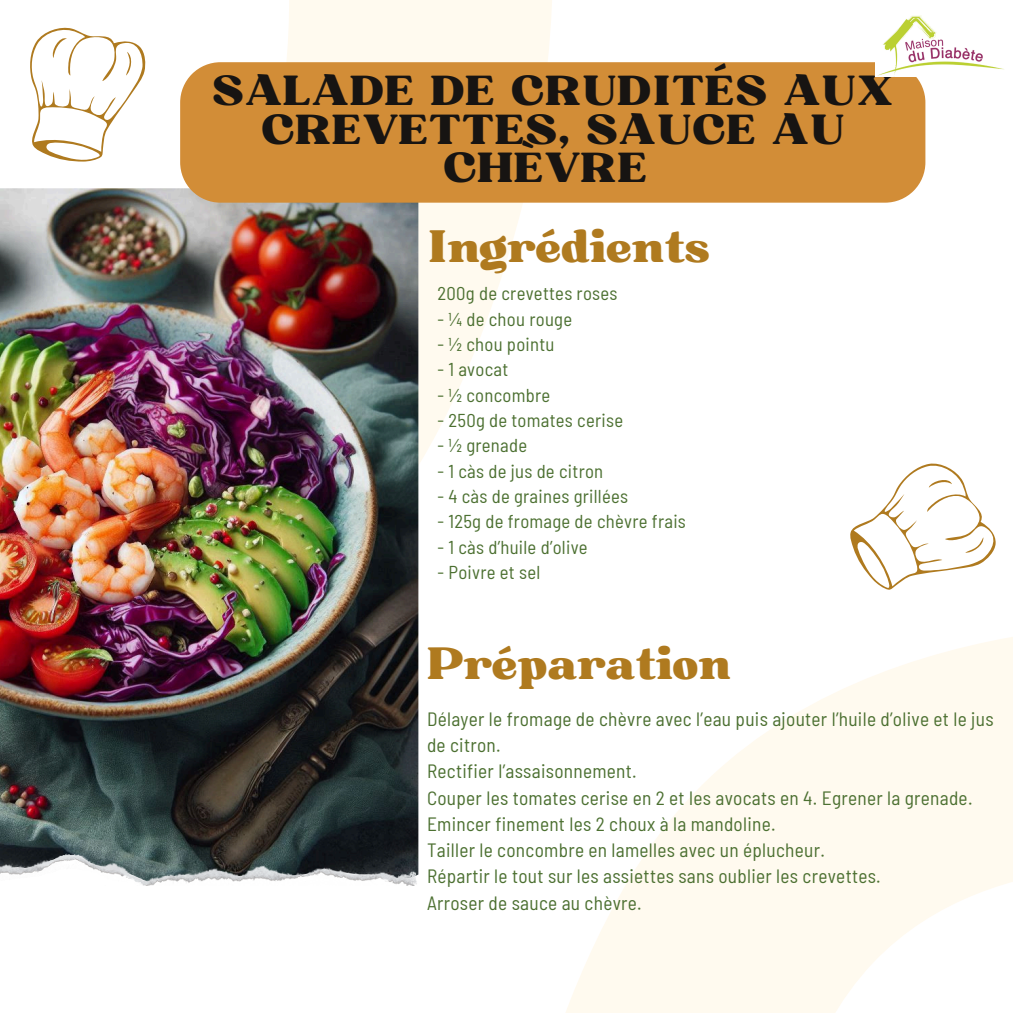
<style>
.page{position:relative;width:1013px;height:1013px;background:#fff}
.page>*{position:absolute;margin:0;border:0;box-sizing:border-box;transform-origin:0 0}
.t1{font:43.75px "Bugaki";color:#af7a1f}
.t2{font:40.62px/38.5px "Bugaki";letter-spacing:.02em;color:#171412;text-align:center}
.t3{font:semi-condensed 19.25px/26.2px "Barlow";letter-spacing:.015em;color:#4c7031}
.t4{font:semi-condensed 18.62px "Barlow";letter-spacing:.015em;color:#4c7031}
</style>
<div class="page">
<svg style="left:566px;top:637px;width:446px;height:375px;fill:#fffaef"></svg>
<svg style="left:287px;top:0;width:265px;height:748px"></svg>
<img style="left:0;top:188px;width:418px;height:664px">
<img style="left:0;top:852px;width:418px;height:33px">
<div style="left:180px;top:62px;width:745px;height:141px;background:#d28d37"></div>
<svg style="left:30px;top:27px;width:116px;height:135px"></svg>
<svg style="left:850px;top:463px;width:146px;height:127px"></svg>
<img style="left:876px;top:15px;width:128px;height:62px">
<p class="t2" style="left:212px;top:73px;width:682px">SALADE DE CRUDITÉS AUX<br>CREVETTES, SAUCE AU<br>CHÈVRE</p>
<p class="t1" style="left:427px;top:219px;width:285px">Ingrédients</p>
<p class="t4" style="left:437px;top:282px;width:181px">200g de crevettes roses</p>
<p class="t4" style="left:437px;top:307px;width:136px">- ¼ de chou rouge</p>
<p class="t4" style="left:437px;top:332px;width:118px">- ½ chou pointu</p>
<p class="t4" style="left:437px;top:357px;width:72px">- 1 avocat</p>
<p class="t4" style="left:437px;top:383px;width:114px">- ½ concombre</p>
<p class="t4" style="left:437px;top:408px;width:187px">- 250g de tomates cerise</p>
<p class="t4" style="left:437px;top:433px;width:91px">- ½ grenade</p>
<p class="t4" style="left:437px;top:459px;width:167px">- 1 càs de jus de citron</p>
<h2 class="t4" style="left:437px;top:484px;width:192px">- 4 càs de graines grillées</h2>
<p class="t4" style="left:437px;top:509px;width:250px">- 125g de fromage de chèvre frais</p>
<p class="t4" style="left:437px;top:535px;width:152px">- 1 càs d’huile d’olive</p>
<p class="t4" style="left:437px;top:560px;width:104px">- Poivre et sel</p>
<p class="t1" style="left:427px;top:636px;width:305px">Préparation</p>
<p class="t3" style="left:427px;top:705px;width:568px">Délayer le fromage de chèvre avec l’eau puis ajouter l’huile d’olive et le jus de citron.</p>
<p class="t3" style="left:427px;top:757px;width:211px">Rectifier l’assaisonnement.</p>
<h2 class="t3" style="left:427px;top:783px;width:547px">Couper les tomates cerise en 2 et les avocats en 4. Egrener la grenade.</h2>
<p class="t3" style="left:427px;top:810px;width:350px">Emincer finement les 2 choux à la mandoline.</p>
<p class="t3" style="left:427px;top:836px;width:399px">Tailler le concombre en lamelles avec un éplucheur.</p>
<p class="t3" style="left:427px;top:862px;width:455px">Répartir le tout sur les assiettes sans oublier les crevettes.</p>
<p class="t3" style="left:427px;top:888px;width:216px">Arroser de sauce au chèvre.</p>
</div>
